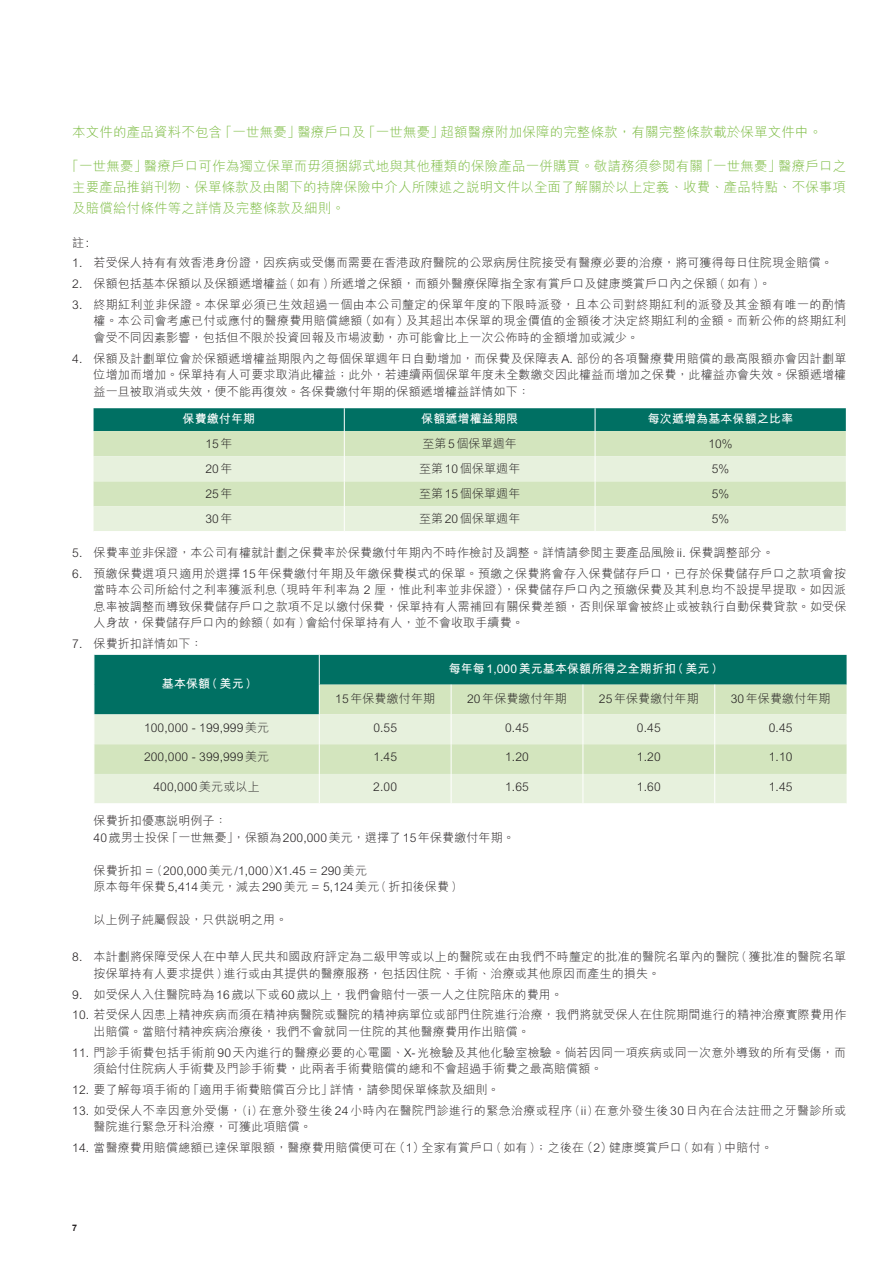
<style>
.page{position:relative;width:893px;height:1263px;background:#fff}
.page>*{position:absolute;margin:0;border:0;box-sizing:border-box;transform-origin:0 0}
.t1{font:300 13.5px/21px "M Hei HK";letter-spacing:.01em;color:#79ba3e;text-align:justify}
.t2{font:300 12px/16.5px "M Hei HK";letter-spacing:.01em;color:#231f20}
.t3{font:300 12px/16.5px "M Hei HK";letter-spacing:.03em;color:#231f20}
.t4{font:700 12px "M Hei HK";letter-spacing:.01em;color:#fff}
.t5{font:700 9px "Arial";color:#231f20}
</style>
<div class="page">
<svg style="left:95px;top:714px;width:752px;height:89px;background:#e0ecd2"></svg>
<hr style="left:319px;top:714px;width:1px;height:30px;background:#fff">
<hr style="left:451px;top:714px;width:1px;height:30px;background:#fff">
<hr style="left:319px;top:744px;width:1px;height:30px;background:#fff">
<hr style="left:451px;top:744px;width:1px;height:30px;background:#fff">
<svg style="left:319px;top:774px;width:1px;height:29px"></svg>
<svg style="left:451px;top:774px;width:1px;height:29px"></svg>
<hr style="left:583px;top:714px;width:1px;height:30px;background:#fff">
<hr style="left:714px;top:714px;width:1px;height:30px;background:#fff">
<hr style="left:583px;top:744px;width:1px;height:30px;background:#fff">
<hr style="left:714px;top:744px;width:1px;height:30px;background:#fff">
<svg style="left:583px;top:774px;width:1px;height:29px"></svg>
<svg style="left:714px;top:774px;width:1px;height:29px"></svg>
<svg style="left:94px;top:655px;width:753px;height:59px;background:#4a9983"></svg>
<svg style="left:94px;top:774px;width:1px;height:29px"></svg>
<svg style="left:94px;top:408px;width:752px;height:123px;background:#b4d4ba"></svg>
<p class="t1" style="left:72px;top:121px;width:751px">本文件的產品資料不包含「一世無憂」醫療戶口及「一世無憂」超額醫療附加保障的完整條款，有關完整條款載於保單文件中。</p>
<p class="t1" style="left:72px;top:155px;width:775px;text-indent:-7px">「一世無憂」醫療戶口可作為獨立保單而毋須捆綁式地與其他種類的保險產品一併購買。敬請務須參閱有關「一世無憂」醫療戶口之主要產品推銷刊物、保單條款及由閣下的持牌保險中介人所陳述之說明文件以全面了解關於以上定義、收費、產品特點、不保事項及賠償給付條件等之詳情及完整條款及細則。</p>
<p class="t2" style="left:72px;top:234px;width:18px">註:</p>
<p class="t2" style="left:72px;top:254px;width:762px">1. 若受保人持有有效香港身份證，因疾病或受傷而需要在香港政府醫院的公眾病房住院接受有醫療必要的治療，將可獲得每日住院現金賠償。</p>
<p class="t2" style="left:72px;top:275px;width:700px">2. 保額包括基本保額以及保額遞增權益 (如有 )所遞增之保額，而額外醫療保障指全家有賞戶口及健康獎賞戶口內之保額 (如有 )。</p>
<p class="t2" style="left:94px;top:296px;width:754px;text-align:justify;text-indent:-21px">3. 終期紅利並非保證。本保單必須已生效超過一個由本公司釐定的保單年度的下限時派發，且本公司對終期紅利的派發及其金額有唯一的酌情權。本公司會考慮已付或應付的醫療費用賠償總額（如有）及其超出本保單的現金價值的金額後才決定終期紅利的金額。而新公佈的終期紅利會受不同因素影響，包括但不限於投資回報及市場波動，亦可能會比上一次公佈時的金額增加或減少。</p>
<p class="t2" style="left:94px;top:350px;width:754px;text-align:justify;text-indent:-21px">4. 保額及計劃單位會於保額遞增權益期限內之每個保單週年日自動增加，而保費及保障表A. 部份的各項醫療費用賠償的最高限額亦會因計劃單位增加而增加。保單持有人可要求取消此權益；此外，若連續兩個保單年度未全數繳交因此權益而增加之保費，此權益亦會失效。保額遞增權益一旦被取消或失效，便不能再復效。各保費繳付年期的保額遞增權益詳情如下：</p>
<p class="t4" style="left:183px;top:410px;width:74px">保費繳付年期</p>
<p class="t4" style="left:421px;top:410px;width:98px">保額遞增權益期限</p>
<p class="t4" style="left:648px;top:410px;width:147px">每次遞增為基本保額之比率</p>
<p class="t2" style="left:205px;top:435px;width:29px">15年</p>
<p class="t2" style="left:422px;top:435px;width:96px">至第 5個保單週年</p>
<p class="t2" style="left:708px;top:435px;width:26px">10%</p>
<p class="t2" style="left:205px;top:460px;width:29px">20年</p>
<p class="t2" style="left:419px;top:460px;width:103px">至第 10個保單週年</p>
<p class="t2" style="left:712px;top:460px;width:19px">5%</p>
<p class="t2" style="left:205px;top:485px;width:29px">25年</p>
<p class="t2" style="left:419px;top:485px;width:103px">至第 15個保單週年</p>
<p class="t2" style="left:712px;top:485px;width:19px">5%</p>
<p class="t2" style="left:205px;top:510px;width:29px">30年</p>
<p class="t2" style="left:419px;top:510px;width:103px">至第 20個保單週年</p>
<p class="t2" style="left:712px;top:510px;width:19px">5%</p>
<p class="t2" style="left:72px;top:544px;width:703px">5. 保費率並非保證，本公司有權就計劃之保費率於保費繳付年期內不時作檢討及調整。詳情請參閱主要產品風險 ii. 保費調整部分。</p>
<p class="t2" style="left:94px;top:565px;width:754px;text-align:justify;text-indent:-21px">6. 預繳保費選項只適用於選擇 15年保費繳付年期及年繳保費模式的保單。預繳之保費將會存入保費儲存戶口，已存於保費儲存戶口之款項會按當時本公司所給付之利率獲派利息（現時年利率為 2 厘，惟此利率並非保證），保費儲存戶口內之預繳保費及其利息均不設提早提取。如因派息率被調整而導致保費儲存戶口之款項不足以繳付保費，保單持有人需補回有關保費差額，否則保單會被終止或被執行自動保費貸款。如受保人身故，保費儲存戶口內的餘額 (如有 )會給付保單持有人，並不會收取手續費。</p>
<p class="t2" style="left:72px;top:635px;width:132px">7. 保費折扣詳情如下：</p>
<p class="t4" style="left:162px;top:675px;width:91px">基本保額(美元)</p>
<p class="t4" style="left:449px;top:660px;width:270px">每年每1,000美元基本保額所得之全期折扣(美元)</p>
<p class="t2" style="left:335px;top:690px;width:101px">15年保費繳付年期</p>
<p class="t2" style="left:467px;top:690px;width:101px">20年保費繳付年期</p>
<p class="t2" style="left:599px;top:690px;width:101px">25年保費繳付年期</p>
<p class="t2" style="left:731px;top:690px;width:101px">30年保費繳付年期</p>
<p class="t2" style="left:144px;top:718px;width:127px">100,000 - 199,999美元</p>
<p class="t2" style="left:373px;top:718px;width:25px">0.55</p>
<p class="t2" style="left:505px;top:718px;width:25px">0.45</p>
<p class="t2" style="left:637px;top:718px;width:25px">0.45</p>
<p class="t2" style="left:769px;top:718px;width:25px">0.45</p>
<p class="t2" style="left:144px;top:748px;width:127px">200,000 - 399,999美元</p>
<p class="t2" style="left:373px;top:748px;width:25px">1.45</p>
<p class="t2" style="left:505px;top:748px;width:25px">1.20</p>
<p class="t2" style="left:637px;top:748px;width:25px">1.20</p>
<p class="t2" style="left:769px;top:748px;width:25px">1.10</p>
<p class="t2" style="left:153px;top:778px;width:108px">400,000美元或以上</p>
<p class="t2" style="left:373px;top:778px;width:25px">2.00</p>
<p class="t2" style="left:505px;top:778px;width:25px">1.65</p>
<p class="t2" style="left:637px;top:778px;width:25px">1.60</p>
<p class="t2" style="left:769px;top:778px;width:25px">1.45</p>
<p class="t2" style="left:94px;top:812px;width:423px">保費折扣優惠說明例子：<br>40歲男士投保「一世無憂」，保額為 200,000美元，選擇了 15年保費繳付年期。</p>
<p class="t2" style="left:94px;top:861px;width:365px">保費折扣 = (200,000美元/1,000)X1.45 = 290美元<br>原本每年保費 5,414美元，減去 290美元 = 5,124美元 (折扣後保費 )</p>
<p class="t2" style="left:94px;top:911px;width:195px">以上例子純屬假設，只供說明之用。</p>
<p class="t2" style="left:94px;top:948px;width:754px;text-indent:-21px">8. 本計劃將保障受保人在中華人民共和國政府評定為二級甲等或以上的醫院或在由我們不時釐定的批准的醫院名單內的醫院 (獲批准的醫院名單按保單持有人要求提供 )進行或由其提供的醫療服務，包括因住院、手術、治療或其他原因而產生的損失。</p>
<p class="t2" style="left:72px;top:985px;width:492px">9. 如受保人入住醫院時為 16歲以下或 60歲以上，我們會賠付一張一人之住院陪床的費用。</p>
<p class="t2" style="left:94px;top:1006px;width:754px;text-indent:-21px">10. 若受保人因患上精神疾病而須在精神病醫院或醫院的精神病單位或部門住院進行治療，我們將就受保人在住院期間進行的精神治療實際費用作出賠償。當賠付精神疾病治療後，我們不會就同一住院的其他醫療費用作出賠償。</p>
<p class="t2" style="left:94px;top:1043px;width:754px;text-indent:-21px">11. 門診手術費包括手術前 90天內進行的醫療必要的心電圖、X-光檢驗及其他化驗室檢驗。倘若因同一項疾病或同一次意外導致的所有受傷，而須給付住院病人手術費及門診手術費，此兩者手術費賠償的總和不會超過手術費之最高賠償額。</p>
<p class="t2" style="left:72px;top:1081px;width:429px">12. 要了解每項手術的「適用手術費賠償百分比」詳情，請參閱保單條款及細則。</p>
<p class="t3" style="left:94px;top:1101px;width:754px;text-indent:-21px">13. 如受保人不幸因意外受傷，(i)在意外發生後 24小時內在醫院門診進行的緊急治療或程序 (ii)在意外發生後 30日內在合法註冊之牙醫診所或醫院進行緊急牙科治療，可獲此項賠償。</p>
<p class="t2" style="left:72px;top:1139px;width:702px">14. 當醫療費用賠償總額已達保單限額，醫療費用賠償便可在（1）全家有賞戶口 (如有 )；之後在（2）健康獎賞戶口 (如有 )中賠付。</p>
<p class="t5" style="left:72px;top:1222px;width:7px">7</p>
</div>
